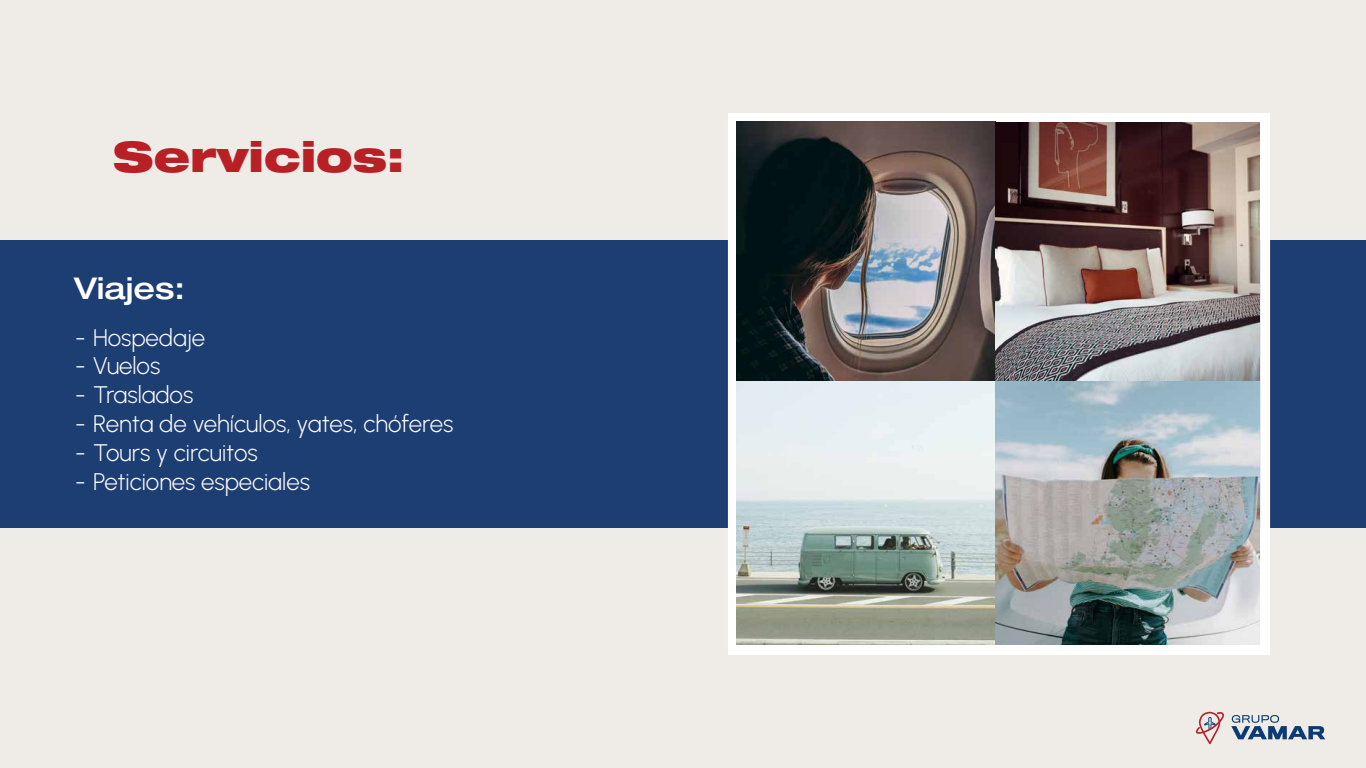
<style>
.page{position:relative;width:1366px;height:768px;background:#efebe6}
.page>*{position:absolute;margin:0;border:0;box-sizing:border-box;transform-origin:0 0}
.t1{font:900 expanded 42px "Helvetica Neue LT Pro";color:#b92026}
.t2{font:500 expanded 30px "Helvetica Neue LT Pro";color:#fff}
.t3{font:24px "Urbanist";color:#fff}
</style>
<div class="page">
<div style="left:0;top:240px;width:1366px;height:288px;background:#1d3e73"></div>
<div style="left:728px;top:113px;width:542px;height:542px;border:10px solid #fff"></div>
<svg style="left:1195px;top:712px;width:130px;height:32px"></svg>
<img style="left:737px;top:121px;width:522px;height:260px">
<img style="left:736px;top:381px;width:259px;height:264px">
<img style="left:995px;top:381px;width:264px;height:264px">
<h1 class="t1" style="left:113px;top:129px;width:292px">Servicios:</h1>
<p class="t2" style="left:74px;top:270px;width:113px">Viajes:</p>
<p class="t3" style="left:75px;top:321px;width:132px">- Hospedaje</p>
<p class="t3" style="left:75px;top:350px;width:87px">- Vuelos</p>
<p class="t3" style="left:75px;top:379px;width:120px">- Traslados</p>
<p class="t3" style="left:75px;top:408px;width:380px">- Renta de vehículos, yates, chóferes</p>
<p class="t3" style="left:75px;top:437px;width:184px">- Tours y circuitos</p>
<p class="t3" style="left:75px;top:465px;width:236px">- Peticiones especiales</p>
</div>
